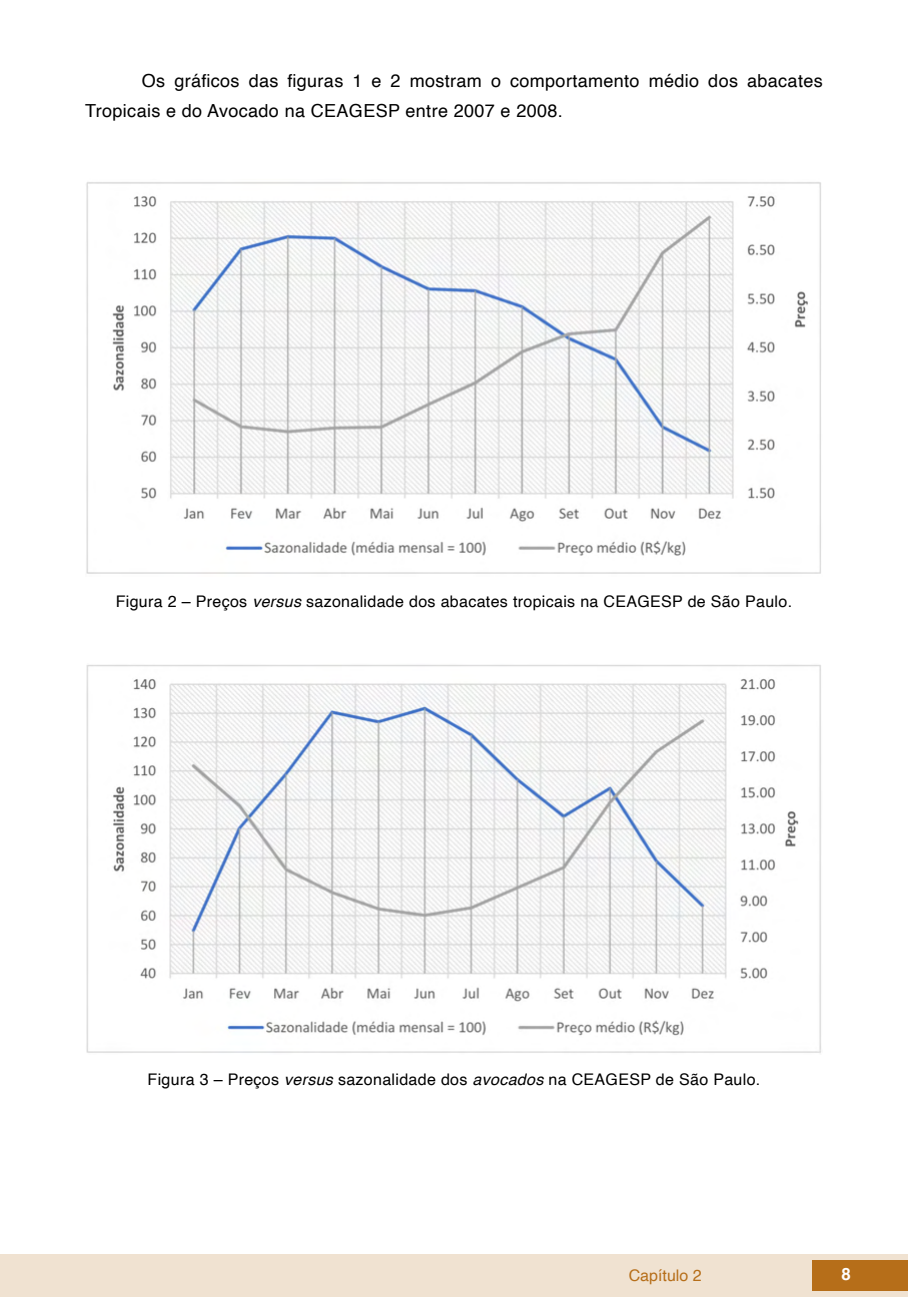
<style>
.page{position:relative;width:908px;height:1304px;background:#fff}
.page>*{position:absolute;margin:0;border:0;box-sizing:border-box;transform-origin:0 0}
.t1{font:18px/30px "Helvetica";letter-spacing:.02em;color:#000}
.t2{font:700 16.8px "Helvetica";color:#fff}
.t3{font:16px "Helvetica";letter-spacing:.02em;color:#000}
.t4{font:16px "Helvetica";color:#b66e19}
.s1{font-style:italic}
</style>
<div class="page">
<div style="left:0;top:1254px;width:906px;height:43px;background:#f0e2d1"></div>
<div style="left:812px;top:1261px;width:95px;height:30px;background:#b66e19"></div>
<img style="left:86px;top:182px;width:735px;height:392px">
<img style="left:86px;top:665px;width:735px;height:388px">
<p class="t1" style="left:85px;top:66px;width:738px;text-indent:57px">Os gráficos das figuras 1 e 2 mostram o comportamento médio dos abacates<br>Tropicais e do Avocado na CEAGESP entre 2007 e 2008.</p>
<p class="t3" style="left:116px;top:589px;width:677px">Figura 2 – Preços <span class="s1">versus</span> sazonalidade dos abacates tropicais na CEAGESP de São Paulo.</p>
<p class="t3" style="left:147px;top:1067px;width:614px">Figura 3 – Preços <span class="s1">versus</span> sazonalidade dos <span class="s1">avocados</span> na CEAGESP de São Paulo.</p>
<p class="t4" style="left:628px;top:1263px;width:74px">Capítulo 2</p>
<p class="t2" style="left:841px;top:1261px;width:11px">8</p>
</div>
